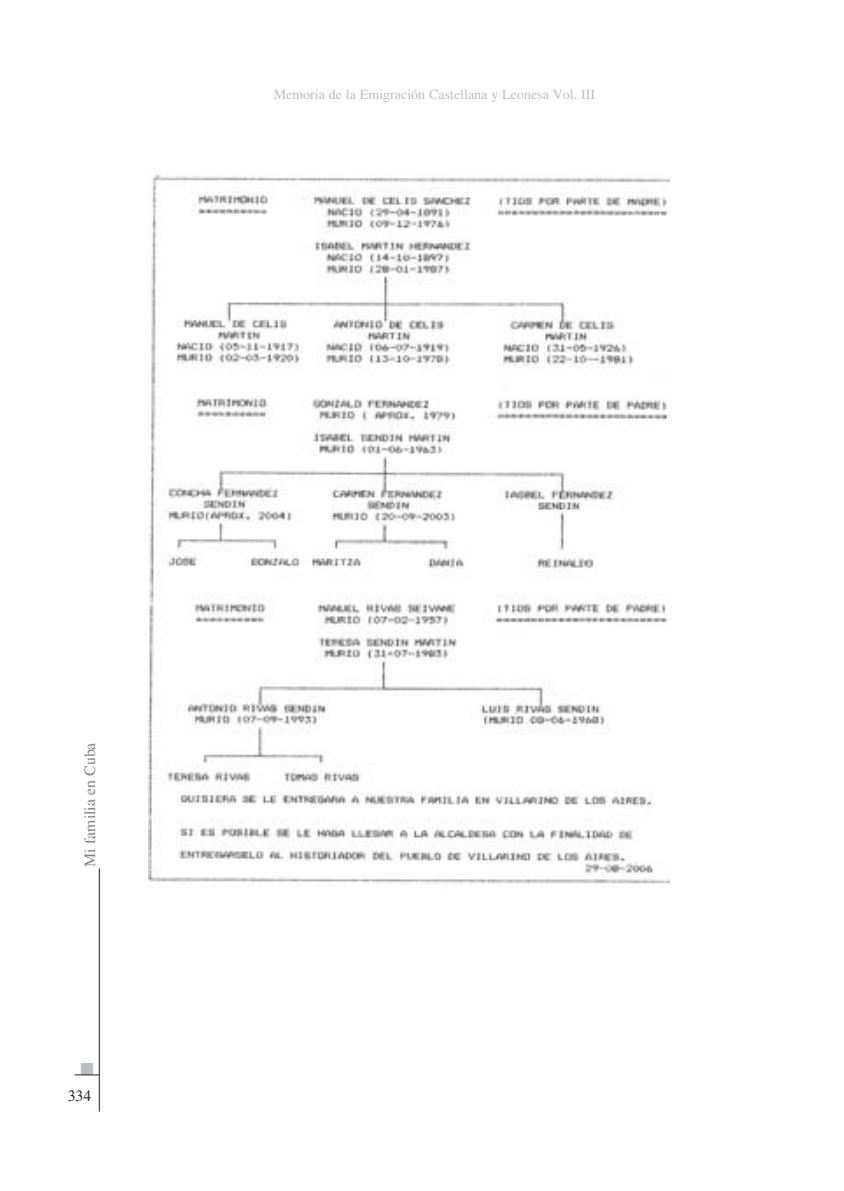
<style>
.page{position:relative;width:844px;height:1191px;background:#fff}
.page>*{position:absolute;margin:0;border:0;box-sizing:border-box;transform-origin:0 0}
.t1{font:17.5px "Zapf Dingbats ITC";color:#bcbdc0}
.t2{font:15.75px "Times";color:#808285}
.t3{font:15.75px "Times";color:#231f20}
.t4{font:14px "Times";color:#bcbdc0}
</style>
<div class="page">
<svg style="left:74px;top:1074px;width:25px;height:1px"></svg>
<hr style="left:99px;top:868px;width:1px;height:243px;background:#231f20">
<img style="left:149px;top:174px;width:520px;height:710px">
<p class="t4" style="left:273px;top:86px;width:323px">Memoria de la Emigración Castellana y Leonesa Vol. III</p>
<p class="t2" style="left:81px;top:866px;width:126px;rotate:-90deg">Mi familia en Cuba</p>
<p class="t1" style="left:80px;top:1060px;width:15px">■</p>
<p class="t3" style="left:68px;top:1087px;width:25px">334</p>
</div>
